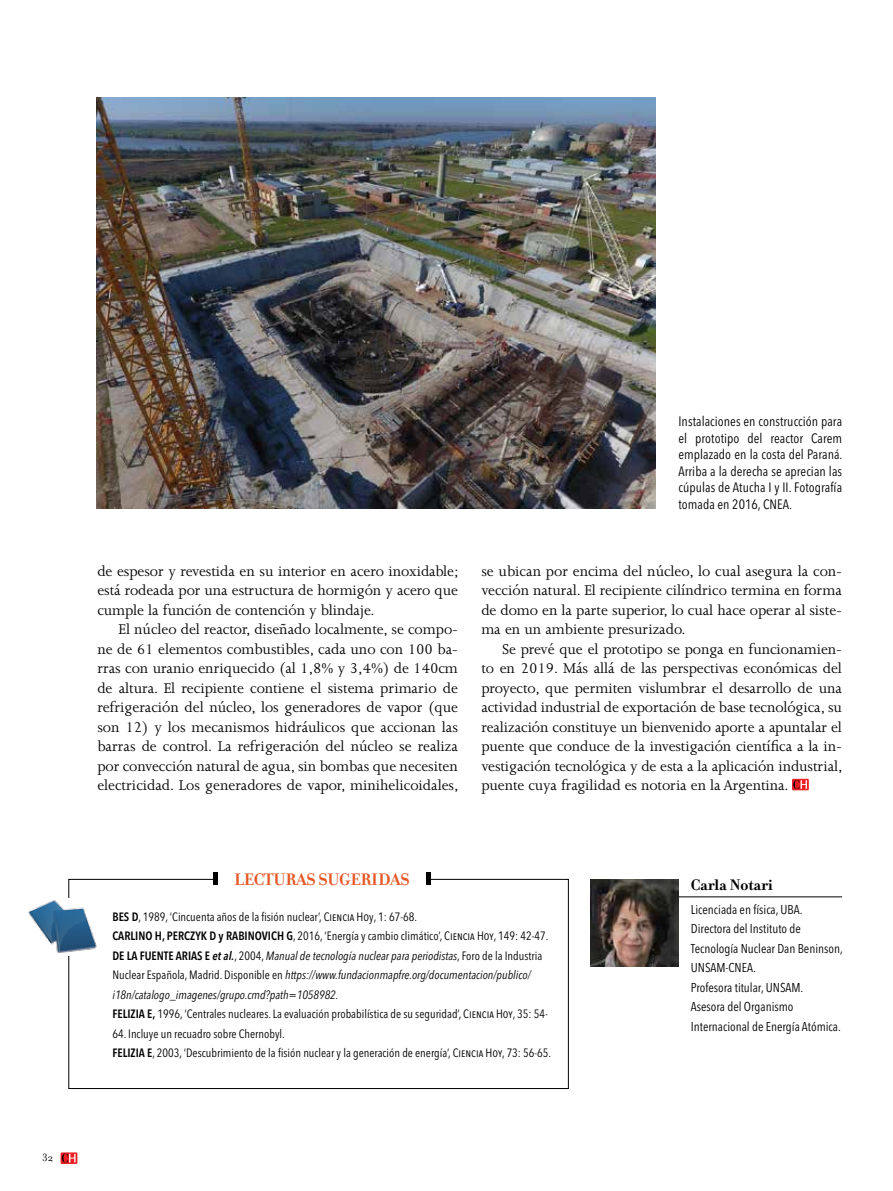
<style>
.page{position:relative;width:893px;height:1191px;background:#fff}
.page>*{position:absolute;margin:0;border:0;box-sizing:border-box;transform-origin:0 0}
.t1{font:700 18px "Filosofia";letter-spacing:-.015em;color:#e65725}
.t2{font:700 16.5px "Filosofia";color:#000}
.t3{font:16.2px/19.5px "Joanna";letter-spacing:-.005em;color:#000;text-align:justify}
.t4{font:condensed 13.5px/16.5px "Avenir Next LT Pro";letter-spacing:.005em;color:#000;text-align:justify}
.t5{font:condensed 12.75px/19.5px "Avenir Next LT Pro";color:#000}
.t6{font:condensed 12px/19.5px "Avenir Next LT Pro";color:#000}
.t7{font:11.25px "Filosofia";color:#000}
.s1{font-weight:600}
.s2{font-weight:600;font-style:italic}
.s3{font-style:italic}
</style>
<div class="page">
<div style="left:792px;top:779px;width:17px;height:11px;background:#ed1d24"></div>
<svg style="left:793px;top:780px;width:14px;height:9px"></svg>
<hr style="left:659px;top:896px;width:183px;height:1px;background:#000">
<img style="left:591px;top:879px;width:87px;height:87px">
<div style="left:68px;top:879px;width:501px;height:210px;border:1px solid #000"></div>
<div style="left:216px;top:862px;width:212px;height:36px;background:#fff"></div>
<div style="left:426px;top:872px;width:5px;height:12px;background:#000"></div>
<div style="left:213px;top:872px;width:5px;height:12px;background:#000"></div>
<img style="left:28px;top:898px;width:69px;height:57px">
<img style="left:97px;top:98px;width:559px;height:411px">
<svg style="left:61px;top:1152px;width:16px;height:12px"></svg>
<svg style="left:62px;top:1153px;width:14px;height:9px"></svg>
<p class="t7" style="left:43px;top:1151px;width:12px">32</p>
<p class="t3" style="left:97px;top:561px;width:363px">de espesor y revestida en su interior en acero inoxidable; está rodeada por una estructura de hormigón y acero que cumple la función de contención y blindaje.</p>
<p class="t3" style="left:97px;top:620px;width:363px;text-indent:21px">El núcleo del reactor, diseñado localmente, se compo&shy;ne de 61 elementos combustibles, cada uno con 100 ba&shy;rras con uranio enriquecido (al 1,8% y 3,4%) de 140cm de altura. El recipiente contiene el sistema primario de refrigeración del núcleo, los generadores de vapor (que son 12) y los mecanismos hidráulicos que accionan las barras de control. La refrigeración del núcleo se realiza por convección natural de agua, sin bombas que necesiten electricidad. Los generadores de vapor, minihelicoidales,</p>
<p class="t4" style="left:678px;top:413px;width:166px">Instalaciones en construcción para el prototipo del reactor Carem emplazado en la costa del Paraná.<br>Arriba a la derecha se aprecian las cúpulas de Atucha I y II. Fotografía tomada en 2016, CNEA.</p>
<p class="t3" style="left:481px;top:561px;width:362px">se ubican por encima del núcleo, lo cual asegura la con&shy;vección natural. El recipiente cilíndrico termina en forma de domo en la parte superior, lo cual hace operar al siste&shy;ma en un ambiente presurizado.</p>
<p class="t3" style="left:481px;top:639px;width:363px;text-indent:21px">Se prevé que el prototipo se ponga en funcionamien&shy;to en 2019. Más allá de las perspectivas económicas del proyecto, que permiten vislumbrar el desarrollo de una actividad industrial de exportación de base tecnológica, su realización constituye un bienvenido aporte a apuntalar el puente que conduce de la investigación científica a la in&shy;vestigación tecnológica y de esta a la aplicación industrial, puente cuya fragilidad es notoria en la Argentina.</p>
<p class="t1" style="left:234px;top:868px;width:177px">LECTURAS SUGERIDAS</p>
<p class="t6" style="left:112px;top:906px;width:437px"><span class="s1">BES D</span>, 1989, ‘Cincuenta años de la fisión nuclear’, Ciencia Hoy, 1: 67-68.<br><span class="s1">CARLINO H, PERCZYK D y RABINOVICH G</span>, 2016, ‘Energía y cambio climático’, Ciencia Hoy, 149: 42-47.<br><span class="s1">DE LA FUENTE ARIAS E</span> <span class="s2">et al.</span>, 2004, <span class="s3">Manual de tecnología nuclear para periodistas</span>, Foro de la Industria Nuclear Española, Madrid. Disponible en <span class="s3">https://www.fundacionmapfre.org/documentacion/publico/ i18n/catalogo_imagenes/grupo.cmd?path=1058982.<br></span><span class="s1">FELIZIA E,</span> 1996, ‘Centrales nucleares. La evaluación probabilística de su seguridad’, Ciencia Hoy, 35: 54-</p>
<p class="t6" style="left:112px;top:1023px;width:440px">64. Incluye un recuadro sobre Chernobyl.<br><span class="s1">FELIZIA E</span>, 2003, ‘Descubrimiento de la fisión nuclear y la generación de energía’, Ciencia Hoy, 73: 56-65.</p>
<p class="t2" style="left:691px;top:874px;width:84px">Carla Notari</p>
<p class="t5" style="left:691px;top:899px;width:153px">Licenciada en física, UBA.<br>Directora del Instituto de<br>Tecnología Nuclear Dan Beninson,<br>UNSAM-CNEA.<br>Profesora titular, UNSAM.<br>Asesora del Organismo<br>Internacional de Energía Atómica.</p>
</div>
